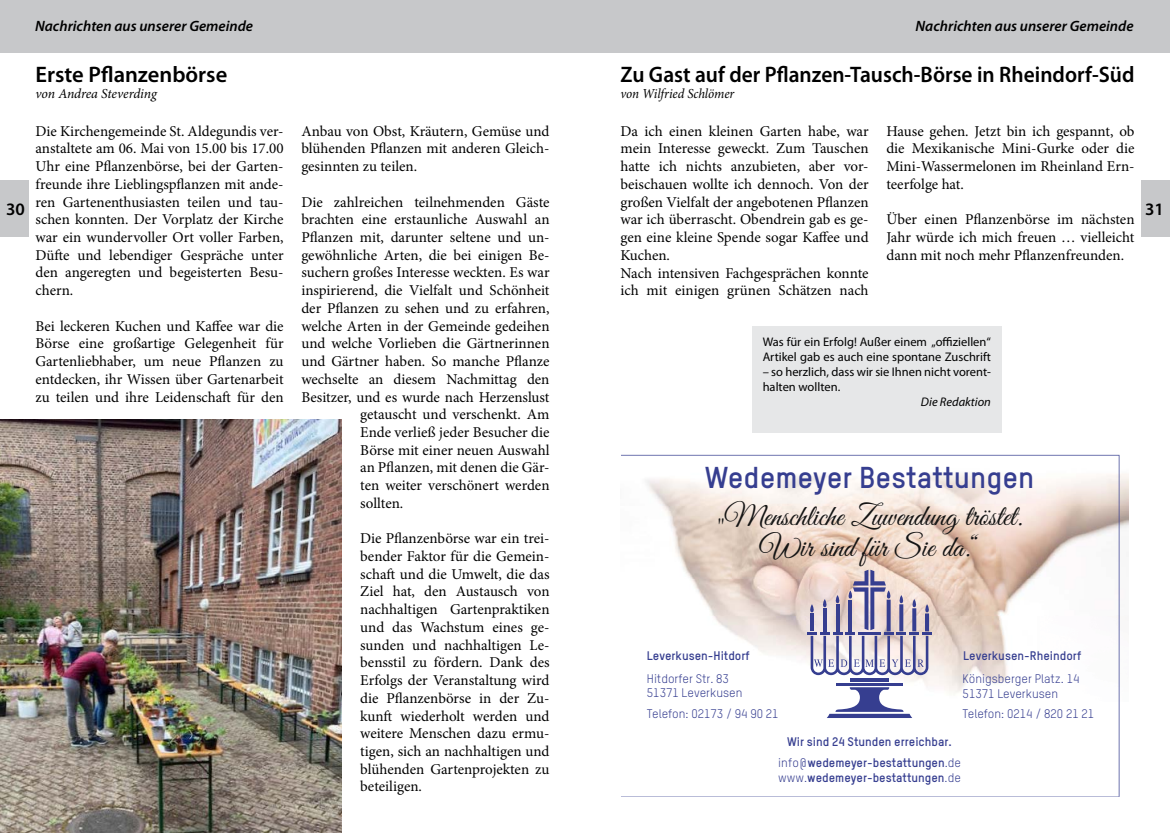
<style>
.page{position:relative;width:1170px;height:833px;background:#fff}
.page>*{position:absolute;margin:0;border:0;box-sizing:border-box;transform-origin:0 0}
.t1{font:29.62px/31.4px "Great Vibes";color:#141414;text-align:center}
.t2{font:700 29.62px "TSTAR";color:#363e90}
.t3{font:600 22.5px "Myriad Pro";color:#000;scale:.95 1}
.t4{font:600 22.5px "Myriad Pro";color:#000}
.t5{font:600 17.5px "Myriad Pro";color:#000}
.t6{font:15px/17.8px "Minion Pro";color:#000;text-align:justify}
.t7{font:italic 600 15px "Myriad Pro";color:#000}
.t8{font:italic 13.75px "Minion Pro";letter-spacing:-.01em;color:#000;scale:.95 1}
.t9{font:italic 13.75px "Minion Pro";letter-spacing:-.01em;color:#000}
.t10{font:12.5px/15px "Myriad Pro";color:#000}
.t11{font:italic 12.5px "Myriad Pro";color:#000}
.t12{font:700 12.25px/21.5px "TSTAR";color:#363e90;text-align:center}
.t13{font:12.25px/14.6px "TSTAR";color:#363e90}
.s1{font-weight:400}
</style>
<div class="page">
<div style="left:1141px;top:180px;width:28px;height:57px;background:#c7c8ca"></div>
<div style="left:0;top:0;width:585px;height:53px;background:#c7c8ca"></div>
<div style="left:585px;top:0;width:584px;height:53px;background:#c7c8ca"></div>
<div style="left:0;top:180px;width:28px;height:57px;background:#c7c8ca"></div>
<img style="left:622px;top:454px;width:506px;height:247px">
<svg style="left:621px;top:455px;width:498px;height:342px"></svg>
<hr style="left:850px;top:678px;width:38px;height:3px;background:#363e90">
<hr style="left:836px;top:683px;width:66px;height:2px;background:#363e90">
<svg style="left:826px;top:687px;width:86px;height:31px"></svg>
<svg style="left:807px;top:569px;width:124px;height:106px;background:#c1b7c6"></svg>
<img style="left:0;top:419px;width:341px;height:414px">
<div style="left:752px;top:326px;width:249px;height:107px;background:#e6e7e8"></div>
<p class="t7" style="left:35px;top:16px;width:219px">Nachrichten aus unserer Gemeinde</p>
<p class="t7" style="left:915px;top:16px;width:219px">Nachrichten aus unserer Gemeinde</p>
<h2 class="t4" style="left:35px;top:60px;width:193px">Erste Pflanzenbörse</h2>
<p class="t9" style="left:35px;top:84px;width:123px">von Andrea Steverding</p>
<h2 class="t3" style="left:620px;top:60px;width:542px">Zu Gast auf der Pflanzen-Tausch-Börse in Rheindorf-Süd</h2>
<p class="t8" style="left:620px;top:84px;width:121px">von Wilfried Schlömer</p>
<p class="t6" style="left:620px;top:122px;width:250px;text-align:left">Da ich einen kleinen Garten habe, war mein Interesse geweckt. Zum Tauschen hatte ich nichts anzubieten, aber vor&shy;beischauen wollte ich dennoch. Von der großen Vielfalt der angebotenen Pflanzen war ich überrascht. Obendrein gab es ge&shy;gen eine kleine Spende sogar Kaffee und Kuchen.<br>Nach intensiven Fachgesprächen konnte ich mit einigen grünen Schätzen nach</p>
<p class="t6" style="left:886px;top:122px;width:250px">Hause gehen. Jetzt bin ich gespannt, ob die Mexikanische Mini-Gurke oder die Mini-Wassermelonen im Rheinland Ern&shy;teerfolge hat.</p>
<p class="t6" style="left:301px;top:122px;width:250px">Anbau von Obst, Kräutern, Gemüse und blühenden Pflanzen mit anderen Gleich&shy;gesinnten zu teilen.</p>
<p class="t6" style="left:301px;top:193px;width:250px">Die zahlreichen teilnehmenden Gäste</p>
<p class="t6" style="left:301px;top:211px;width:250px">brachten eine erstaunliche Auswahl an</p>
<p class="t6" style="left:301px;top:228px;width:250px">Pflanzen mit, darunter seltene und un-</p>
<p class="t6" style="left:301px;top:246px;width:250px">gewöhnliche Arten, die bei einigen Be-</p>
<p class="t6" style="left:301px;top:264px;width:250px">suchern großes Interesse weckten. Es war</p>
<p class="t6" style="left:301px;top:281px;width:250px">inspirierend, die Vielfalt und Schönheit</p>
<p class="t6" style="left:301px;top:299px;width:250px">der Pflanzen zu sehen und zu erfahren,</p>
<p class="t6" style="left:301px;top:317px;width:250px">welche Arten in der Gemeinde gedeihen</p>
<p class="t6" style="left:301px;top:335px;width:250px">und welche Vorlieben die Gärtnerinnen</p>
<p class="t6" style="left:301px;top:352px;width:250px">und Gärtner haben. So manche Pflanze</p>
<p class="t6" style="left:301px;top:370px;width:250px">wechselte an diesem Nachmittag den</p>
<p class="t6" style="left:301px;top:388px;width:250px">Besitzer, und es wurde nach Herzenslust</p>
<p class="t6" style="left:360px;top:405px;width:191px">getauscht und verschenkt. Am</p>
<p class="t6" style="left:360px;top:423px;width:191px">Ende verließ jeder Besucher die</p>
<p class="t6" style="left:360px;top:441px;width:191px">Börse mit einer neuen Auswahl</p>
<p class="t6" style="left:360px;top:459px;width:191px">an Pflanzen, mit denen die Gär-</p>
<p class="t6" style="left:360px;top:476px;width:191px">ten weiter verschönert werden</p>
<p class="t6" style="left:360px;top:494px;width:45px">sollten.</p>
<p class="t6" style="left:360px;top:529px;width:191px">Die Pflanzenbörse war ein trei&shy;bender Faktor für die Gemein&shy;schaft und die Umwelt, die das Ziel hat, den Austausch von nachhaltigen Gartenpraktiken und das Wachstum eines ge&shy;sunden und nachhaltigen Le&shy;bensstil zu fördern. Dank des Erfolgs der Veranstaltung wird die Pflanzenbörse in der Zu&shy;kunft wiederholt werden und weitere Menschen dazu ermu&shy;tigen, sich an nachhaltigen und blühenden Gartenprojekten zu beteiligen.</p>
<p class="t6" style="left:35px;top:122px;width:250px">Die Kirchengemeinde St. Aldegundis ver&shy;anstaltete am 06. Mai von 15.00 bis 17.00<br>Uhr eine Pflanzenbörse, bei der Garten&shy;freunde ihre Lieblingspflanzen mit ande&shy;ren Gartenenthusiasten teilen und tau&shy;schen konnten. Der Vorplatz der Kirche war ein wundervoller Ort voller Farben, Düfte und lebendiger Gespräche unter den angeregten und begeisterten Besu&shy;chern.</p>
<p class="t6" style="left:35px;top:317px;width:250px">Bei leckeren Kuchen und Kaffee war die Börse eine großartige Gelegenheit für Gartenliebhaber, um neue Pflanzen zu entdecken, ihr Wissen über Gartenarbeit zu teilen und ihre Leidenschaft für den</p>
<p class="t5" style="left:6px;top:198px;width:20px">30</p>
<p class="t5" style="left:1144px;top:198px;width:20px">31</p>
<p class="t6" style="left:886px;top:211px;width:250px">Über einen Pflanzenbörse im nächsten Jahr würde ich mich freuen … vielleicht dann mit noch mehr Pflanzenfreunden.</p>
<p class="t10" style="left:762px;top:334px;width:230px">Was für ein Erfolg! Außer einem „offiziellen“<br>Artikel gab es auch eine spontane Zuschrift</p>
<p class="t10" style="left:762px;top:364px;width:230px">– so herzlich, dass wir sie Ihnen nicht vorent&shy;halten wollten.</p>
<p class="t11" style="left:920px;top:394px;width:71px">Die Redaktion</p>
<h1 class="t2" style="left:704px;top:458px;width:331px">Wedemeyer Bestattungen</h1>
<h1 class="t1" style="left:716px;top:502px;width:307px">„Menschliche Zuwendung tröstet.<br>Wir sind für Sie da.“</h1>
<p class="t12" style="left:647px;top:645px;width:104px">Leverkusen-Hitdorf</p>
<p class="t12" style="left:963px;top:645px;width:119px">Leverkusen-Rheindorf</p>
<p class="t13" style="left:647px;top:671px;width:97px">Hitdorfer Str. 83<br>51371 Leverkusen</p>
<p class="t13" style="left:647px;top:706px;width:133px">Telefon: 02173 / 94 90 21</p>
<p class="t13" style="left:962px;top:671px;width:118px">Königsberger Platz. 14<br>51371 Leverkusen</p>
<p class="t13" style="left:962px;top:706px;width:133px">Telefon: 0214 / 820 21 21</p>
<p class="t12" style="left:778px;top:730px;width:184px">Wir sind 24 Stunden erreichbar. <span class="s1">info@</span>wedemeyer-bestattungen<span class="s1">.de</span></p>
<p class="t12" style="left:778px;top:766px;width:184px"><span class="s1">www.</span>wedemeyer-bestattungen<span class="s1">.de</span></p>
</div>
